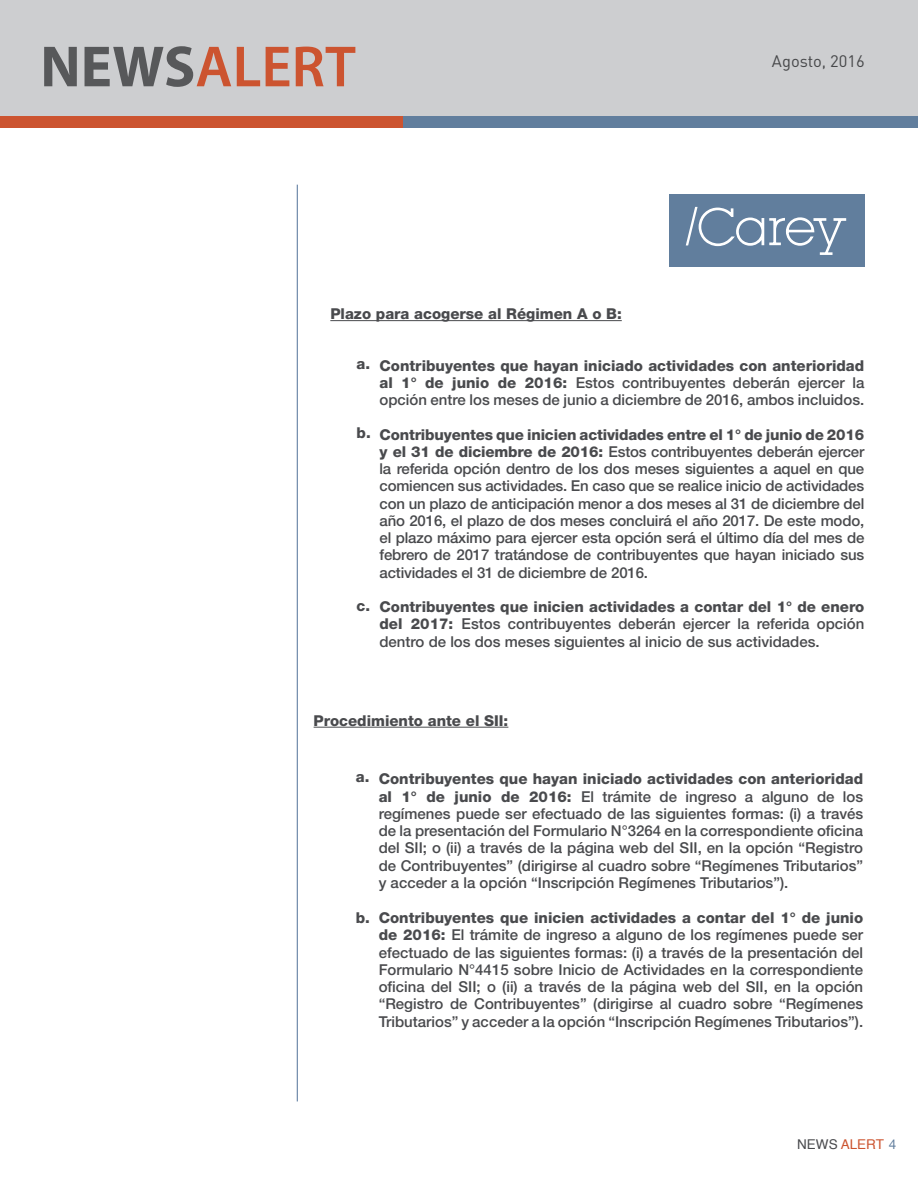
<style>
.page{position:relative;width:918px;height:1188px;background:#fff}
.page>*{position:absolute;margin:0;border:0;box-sizing:border-box;transform-origin:0 0}
.t1{font:600 58.5px "Myriad Pro";color:#cc5430}
.t2{font:16.5px "DIN";color:#464749}
.t3{font:500 15px/17.2px "Helvetica Neue LT Std";color:#494a4d;text-align:justify}
.t4{font:800 15px "Helvetica Neue LT Std";color:#494a4d}
.t5{font:13.5px "Helvetica";color:#cc5430}
.s1{font-weight:700;color:#57585a}
.s2{font-weight:800}
.s3{color:#494a4d}
.s4{font-family:"Helvetica Neue";color:#617e9d}
</style>
<div class="page">
<div style="left:0;top:0;width:918px;height:121px;background:#cdced0"></div>
<div style="left:0;top:116px;width:534px;height:12px;background:#cc5430"></div>
<div style="left:403px;top:116px;width:515px;height:12px;background:#617e9d"></div>
<hr style="left:297px;top:185px;width:1px;height:916px;background:#527298">
<div style="left:669px;top:195px;width:195px;height:72px;background:#617e9d"></div>
<svg style="left:686px;top:207px;width:161px;height:48px"></svg>
<hr style="left:314px;top:727px;width:194px;height:1px;background:#494a4d">
<hr style="left:330px;top:320px;width:292px;height:1px;background:#494a4d">
<h1 class="t1" style="left:40px;top:29px;width:317px"><span class="s1">NEWS</span>ALERT</h1>
<p class="t2" style="left:772px;top:51px;width:94px">Agosto, 2016</p>
<p class="t4" style="left:330px;top:305px;width:293px">Plazo para acogerse al Régimen A o B:</p>
<p class="t3" style="left:379px;top:356px;width:486px"><span class="s2">Contribuyentes que hayan iniciado actividades con anterioridad al 1° de junio de 2016:</span> Estos contribuyentes deberán ejercer la opción entre los meses de junio a diciembre de 2016, ambos incluidos.</p>
<p class="t3" style="left:379px;top:425px;width:486px"><span class="s2">Contribuyentes que inicien actividades entre el 1° de junio de 2016 y el 31 de diciembre de 2016:</span> Estos contribuyentes deberán ejercer la referida opción dentro de los dos meses siguientes a aquel en que comiencen sus actividades. En caso que se realice inicio de actividades con un plazo de anticipación menor a dos meses al 31 de diciembre del año 2016, el plazo de dos meses concluirá el año 2017. De este modo, el plazo máximo para ejercer esta opción será el último día del mes de febrero de 2017 tratándose de contribuyentes que hayan iniciado sus actividades el 31 de diciembre de 2016.</p>
<p class="t3" style="left:379px;top:598px;width:486px"><span class="s2">Contribuyentes que inicien actividades a contar del 1° de enero del 2017:</span> Estos contribuyentes deberán ejercer la referida opción dentro de los dos meses siguientes al inicio de sus actividades.</p>
<p class="t4" style="left:357px;top:355px;width:15px">a.</p>
<p class="t4" style="left:357px;top:424px;width:16px">b.</p>
<p class="t4" style="left:357px;top:597px;width:15px">c.</p>
<p class="t4" style="left:314px;top:711px;width:196px">Procedimiento ante el SII:</p>
<p class="t4" style="left:356px;top:768px;width:15px">a.</p>
<p class="t4" style="left:356px;top:908px;width:16px">b.</p>
<p class="t3" style="left:379px;top:770px;width:486px"><span class="s2">Contribuyentes que hayan iniciado actividades con anterioridad al 1° de junio de 2016:</span> El trámite de ingreso a alguno de los regímenes puede ser efectuado de las siguientes formas: (i) a través de la presentación del Formulario N°3264 en la correspondiente oficina del SII; o (ii) a través de la página web del SII, en la opción “Registro de Contribuyentes” (dirigirse al cuadro sobre “Regímenes Tributarios” y acceder a la opción “Inscripción Regímenes Tributarios”).</p>
<p class="t3" style="left:379px;top:909px;width:486px"><span class="s2">Contribuyentes que inicien actividades a contar del 1° de junio de 2016:</span> El trámite de ingreso a alguno de los regímenes puede ser efectuado de las siguientes formas: (i) a través de la presentación del Formulario N°4415 sobre Inicio de Actividades en la correspondiente oficina del SII; o (ii) a través de la página web del SII, en la opción “Registro de Contribuyentes” (dirigirse al cuadro sobre “Regímenes Tributarios” y acceder a la opción “Inscripción Regímenes Tributarios”).</p>
<p class="t5" style="left:797px;top:1134px;width:101px"><span class="s3">NEWS</span> ALERT <span class="s4">4</span></p>
</div>
